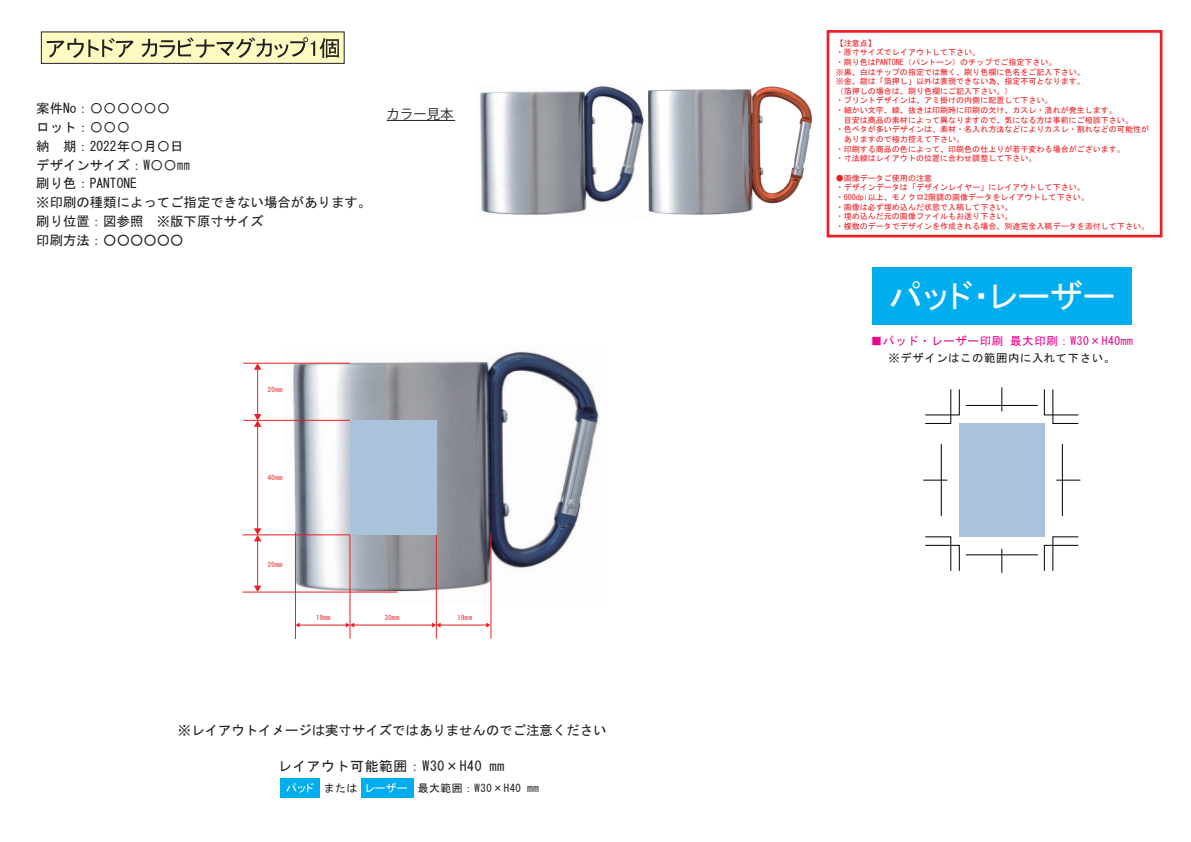
<style>
.page{position:relative;width:1191px;height:842px;background:#fff}
.page>*{position:absolute;margin:0;border:0;box-sizing:border-box;transform-origin:0 0}
.t1{font:33.2px "MS P Gothic";color:#fff}
.t2{font:13.8px "MS Gothic";letter-spacing:.05em;color:#231f20}
.t3{font:13.4px/18.7px "MS Gothic";color:#231f20}
.t4{font:13.4px "Koz Go Pr 6 N";color:#231f20}
.t5{font:11.5px "MS Gothic";letter-spacing:.05em;color:#ed028c}
.t6{font:11.4px "MS Gothic";letter-spacing:.05em;color:#231f20}
.t7{font:10.8px "MS Gothic";letter-spacing:.05em;color:#231f20}
.t8{font:8px/9.6px "MS Gothic";color:#ee1d23}
.t9{font:6.8px "MS Gothic";letter-spacing:.05em;color:#ee1d23}
.s1{font-family:"MS P Gothic";font-size:11.1px;color:#fff}
</style>
<div class="page">
<img style="left:284px;top:351px;width:315px;height:253px">
<hr style="left:387px;top:120px;width:68px;height:1px;background:#231f20">
<hr style="left:243px;top:363px;width:107px;height:1px;background:#ee1d23">
<hr style="left:243px;top:420px;width:107px;height:1px;background:#ee1d23">
<hr style="left:242px;top:534px;width:108px;height:1px;background:#ee1d23">
<hr style="left:242px;top:592px;width:155px;height:1px;background:#ee1d23">
<hr style="left:257px;top:369px;width:1px;height:46px;background:#ee1d23">
<svg style="left:254px;top:363px;width:7px;height:7px"></svg>
<hr style="left:257px;top:540px;width:1px;height:47px;background:#ee1d23">
<svg style="left:254px;top:586px;width:7px;height:6px"></svg>
<hr style="left:257px;top:426px;width:1px;height:103px;background:#ee1d23">
<svg style="left:254px;top:414px;width:7px;height:13px"></svg>
<svg style="left:254px;top:528px;width:7px;height:13px"></svg>
<hr style="left:353px;top:625px;width:80px;height:1px;background:#ee1d23">
<hr style="left:350px;top:535px;width:1px;height:104px;background:#ee1d23">
<hr style="left:436px;top:535px;width:1px;height:104px;background:#ee1d23">
<hr style="left:440px;top:625px;width:47px;height:1px;background:#ee1d23">
<svg style="left:432px;top:623px;width:8px;height:4px"></svg>
<svg style="left:486px;top:623px;width:4px;height:4px"></svg>
<hr style="left:490px;top:533px;width:1px;height:106px;background:#ee1d23">
<img style="left:649px;top:86px;width:164px;height:129px">
<img style="left:480px;top:86px;width:169px;height:129px">
<hr style="left:295px;top:532px;width:1px;height:107px;background:#ee1d23">
<hr style="left:299px;top:625px;width:47px;height:1px;background:#ee1d23">
<svg style="left:296px;top:623px;width:4px;height:4px"></svg>
<svg style="left:346px;top:623px;width:8px;height:4px"></svg>
<div style="left:350px;top:420px;width:86px;height:115px;background:#a8c3da"></div>
<div style="left:826px;top:30px;width:336px;height:207px;border:3px solid #ee1d23"></div>
<div style="left:872px;top:267px;width:259px;height:58px;background:#00aeef"></div>
<div style="left:280px;top:779px;width:40px;height:19px;background:#00aeef"></div>
<div style="left:361px;top:779px;width:52px;height:19px;background:#00aeef"></div>
<div style="left:959px;top:423px;width:85px;height:114px;background:#a8c3da"></div>
<svg style="left:925px;top:536px;width:34px;height:35px"></svg>
<svg style="left:925px;top:389px;width:34px;height:35px"></svg>
<svg style="left:1044px;top:389px;width:34px;height:35px"></svg>
<svg style="left:1044px;top:536px;width:34px;height:35px"></svg>
<svg style="left:923px;top:480px;width:24px;height:1px"></svg>
<hr style="left:941px;top:444px;width:1px;height:72px;background:#000">
<svg style="left:1056px;top:480px;width:24px;height:1px"></svg>
<hr style="left:1062px;top:444px;width:1px;height:72px;background:#000">
<hr style="left:965px;top:405px;width:72px;height:1px;background:#000">
<svg style="left:1001px;top:387px;width:1px;height:24px"></svg>
<hr style="left:965px;top:555px;width:72px;height:1px;background:#000">
<svg style="left:1001px;top:549px;width:1px;height:24px"></svg>
<div style="left:41px;top:32px;width:303px;height:31px;background:#fffac1"></div>
<div style="left:41px;top:32px;width:303px;height:32px;border:1px solid #231f20"></div>
<svg style="left:47px;top:38px;width:87px;height:20px"></svg>
<svg style="left:142px;top:37px;width:197px;height:21px"></svg>
<h3 class="t3" style="left:36px;top:99px;width:336px">案件No：〇〇〇〇〇〇<br>ロット：〇〇〇<br>納 期：2022年〇月〇日<br>デザインサイズ：W〇〇㎜<br>刷り色：PANTONE　<br>※印刷の種類によってご指定できない場合があります。刷り位置：図参照　※版下原寸サイズ<br>印刷方法：○○○○○○　</h3>
<h3 class="t4" style="left:387px;top:107px;width:68px">カラー見本</h3>
<p class="t9" style="left:268px;top:386px;width:16px">20mm</p>
<p class="t9" style="left:268px;top:474px;width:16px">40mm</p>
<p class="t9" style="left:268px;top:561px;width:16px">20mm</p>
<p class="t9" style="left:316px;top:614px;width:16px">19mm</p>
<p class="t9" style="left:385px;top:614px;width:16px">30mm</p>
<p class="t9" style="left:457px;top:614px;width:16px">19mm</p>
<h3 class="t3" style="left:178px;top:720px;width:430px">※レイアウトイメージは実寸サイズではありませんのでご注意ください</h3>
<h2 class="t2" style="left:278px;top:759px;width:228px">レイアウト可能範囲：W30×H40 mm</h2>
<h3 class="t7" style="left:286px;top:783px;width:254px"><span class="s1">パッド</span> または <span class="s1">レーザー</span> 最大範囲：W30×H40 mm</h3>
<p class="t8" style="left:835px;top:38px;width:42px">【注意点】</p>
<p class="t8" style="left:835px;top:48px;width:146px">・原寸サイズでレイアウトして下さい。</p>
<p class="t8" style="left:835px;top:57px;width:222px">・刷り色はPANTONE（パントーン）のチップでご指定下さい。</p>
<p class="t8" style="left:835px;top:67px;width:251px">※黒、白はチップの指定では無く、刷り色欄に色名をご記入下さい。</p>
<p class="t8" style="left:835px;top:76px;width:251px">※金、銀は「箔押し」以外は表現できない為、指定不可となります。</p>
<p class="t8" style="left:835px;top:86px;width:178px">（箔押しの場合は、刷り色欄にご記入下さい。）</p>
<p class="t8" style="left:835px;top:96px;width:218px">・プリントデザインは、アミ掛けの内側に配置して下さい。</p>
<p class="t8" style="left:835px;top:105px;width:283px">・細かい文字、線、抜きは印刷時に印刷の欠け、カスレ・潰れが発生します。</p>
<p class="t8" style="left:843px;top:115px;width:291px">目安は商品の素材によって異なりますので、気になる方は事前にご相談下さい。</p>
<p class="t8" style="left:835px;top:125px;width:315px">・色ベタが多いデザインは、素材・名入れ方法などによりカスレ・割れなどの可能性が</p>
<p class="t8" style="left:843px;top:134px;width:122px">ありますので極力控えて下さい。</p>
<p class="t8" style="left:835px;top:144px;width:291px">・印刷する商品の色によって、印刷色の仕上りが若干変わる場合がございます。</p>
<p class="t8" style="left:835px;top:154px;width:202px">・寸法線はレイアウトの位置に合わせ調整して下さい。</p>
<p class="t8" style="left:835px;top:173px;width:315px">●画像データご使用の注意<br>・デザインデータは「デザインレイヤー」にレイアウトして下さい。<br>・600dpi以上、モノクロ2階調の画像データをレイアウトして下さい。<br>・画像は必ず埋め込んだ状態で入稿して下さい。<br>・埋め込んだ元の画像ファイルもお送り下さい。<br>・複数のデータでデザインを作成される場合、別途完全入稿データを添付して下さい。</p>
<h1 class="t1" style="left:888px;top:280px;width:228px">パッド・レーザー</h1>
<h3 class="t5" style="left:871px;top:335px;width:263px">■パッド・レーザー印刷 最大印刷：W30×H40mm</h3>
<h3 class="t6" style="left:888px;top:352px;width:228px">※デザインはこの範囲内に入れて下さい。</h3>
</div>
